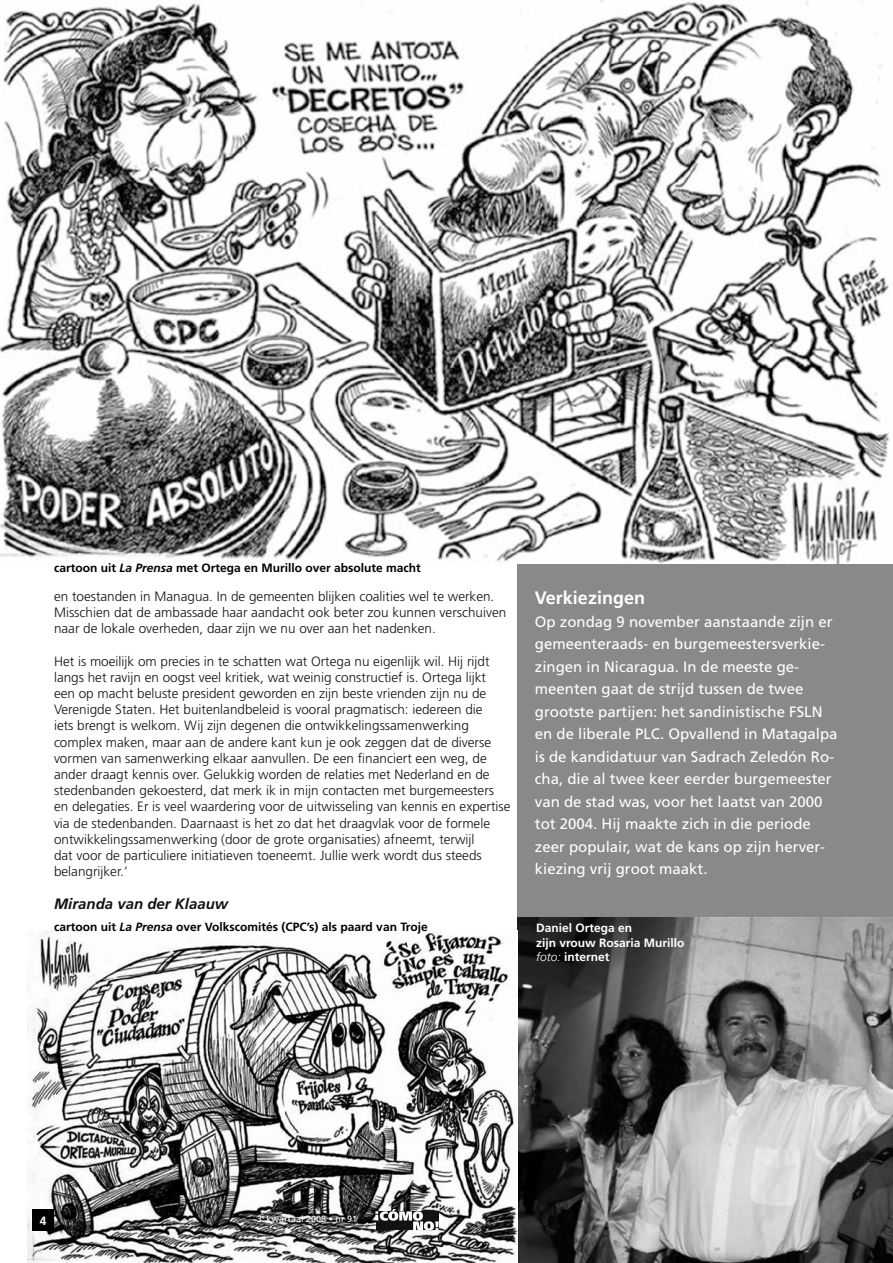
<style>
.page{position:relative;width:893px;height:1263px;background:#fff}
.page>*{position:absolute;margin:0;border:0;box-sizing:border-box;transform-origin:0 0}
.t1{font:700 18px "Frutiger";color:#fff}
.t2{font:15px/22.5px "Frutiger";color:#fff}
.t3{font:italic 700 15px "Frutiger";color:#121212}
.t4{font:300 13.5px/16.2px "Frutiger";color:#121212}
.t5{font:700 12px "Frutiger";color:#000}
.t6{font:700 12px/14.4px "Frutiger";color:#fff}
.t7{font:9px "Frutiger";color:#fff}
.s1{font-style:italic}
.s2{font-weight:300;font-style:italic}
</style>
<div class="page">
<img style="left:518px;top:917px;width:375px;height:346px">
<img style="left:28px;top:930px;width:490px;height:333px">
<div style="left:518px;top:557px;width:375px;height:360px;background:#878a89"></div>
<img style="left:0;top:0;width:893px;height:563px">
<div style="left:32px;top:1209px;width:22px;height:21px;background:#000"></div>
<svg style="left:375px;top:1209px;width:64px;height:22px"></svg>
<p class="t5" style="left:54px;top:561px;width:368px">cartoon uit <span class="s1">La Prensa</span> met Ortega en Murillo over absolute macht</p>
<p class="t4" style="left:54px;top:588px;width:454px">en toestanden in Managua. In de gemeenten blijken coalities wel te werken.<br>Misschien dat de ambassade haar aandacht ook beter zou kunnen verschuiven naar de lokale overheden, daar zijn we nu over aan het nadenken.</p>
<p class="t4" style="left:54px;top:653px;width:458px">Het is moeilijk om precies in te schatten wat Ortega nu eigenlijk wil. Hij rijdt langs het ravijn en oogst veel kritiek, wat weinig constructief is. Ortega lijkt<br>een op macht beluste president geworden en zijn beste vrienden zijn nu de Verenigde Staten. Het buitenlandbeleid is vooral pragmatisch: iedereen die<br>iets brengt is welkom. Wij zijn degenen die ontwikkelingssamenwerking complex maken, maar aan de andere kant kun je ook zeggen dat de diverse vormen van samenwerking elkaar aanvullen. De een financiert een weg, de ander draagt kennis over. Gelukkig worden de relaties met Nederland en de stedenbanden gekoesterd, dat merk ik in mijn contacten met burgemeesters en delegaties. Er is veel waardering voor de uitwisseling van kennis en expertise via de stedenbanden. Daarnaast is het zo dat het draagvlak voor de formele ontwikkelingssamenwerking (door de grote organisaties) afneemt, terwijl<br>dat voor de particuliere initiatieven toeneemt. Jullie werk wordt dus steeds belangrijker.’</p>
<p class="t3" style="left:54px;top:895px;width:176px">Miranda van der Klaauw</p>
<p class="t5" style="left:54px;top:919px;width:375px">cartoon uit <span class="s1">La Prensa</span> over Volkscomités (CPC’s) als paard van Troje</p>
<h1 class="t1" style="left:535px;top:587px;width:112px">Verkiezingen</h1>
<p class="t2" style="left:535px;top:610px;width:304px">Op zondag 9 november aanstaande zijn er gemeenteraads- en burgemeestersverkie&shy;zingen in Nicaragua. In de meeste ge&shy;meenten gaat de strijd tussen de twee grootste partijen: het sandinistische FSLN en de liberale PLC. Opvallend in Matagalpa is de kandidatuur van Sadrach Zeledón Ro&shy;cha, die al twee keer eerder burgemeester van de stad was, voor het laatst van 2000 tot 2004. Hij maakte zich in die periode zeer populair, wat de kans op zijn herver&shy;kiezing vrij groot maakt.</p>
<p class="t6" style="left:536px;top:921px;width:150px">Daniel Ortega en<br>zijn vrouw Rosaria Murillo <span class="s2">foto:</span> internet</p>
<p class="t6" style="left:40px;top:1213px;width:8px">4</p>
<p class="t7" style="left:257px;top:1214px;width:101px">3<sup>e</sup> kwartaal 2008 • nr 91</p>
</div>
